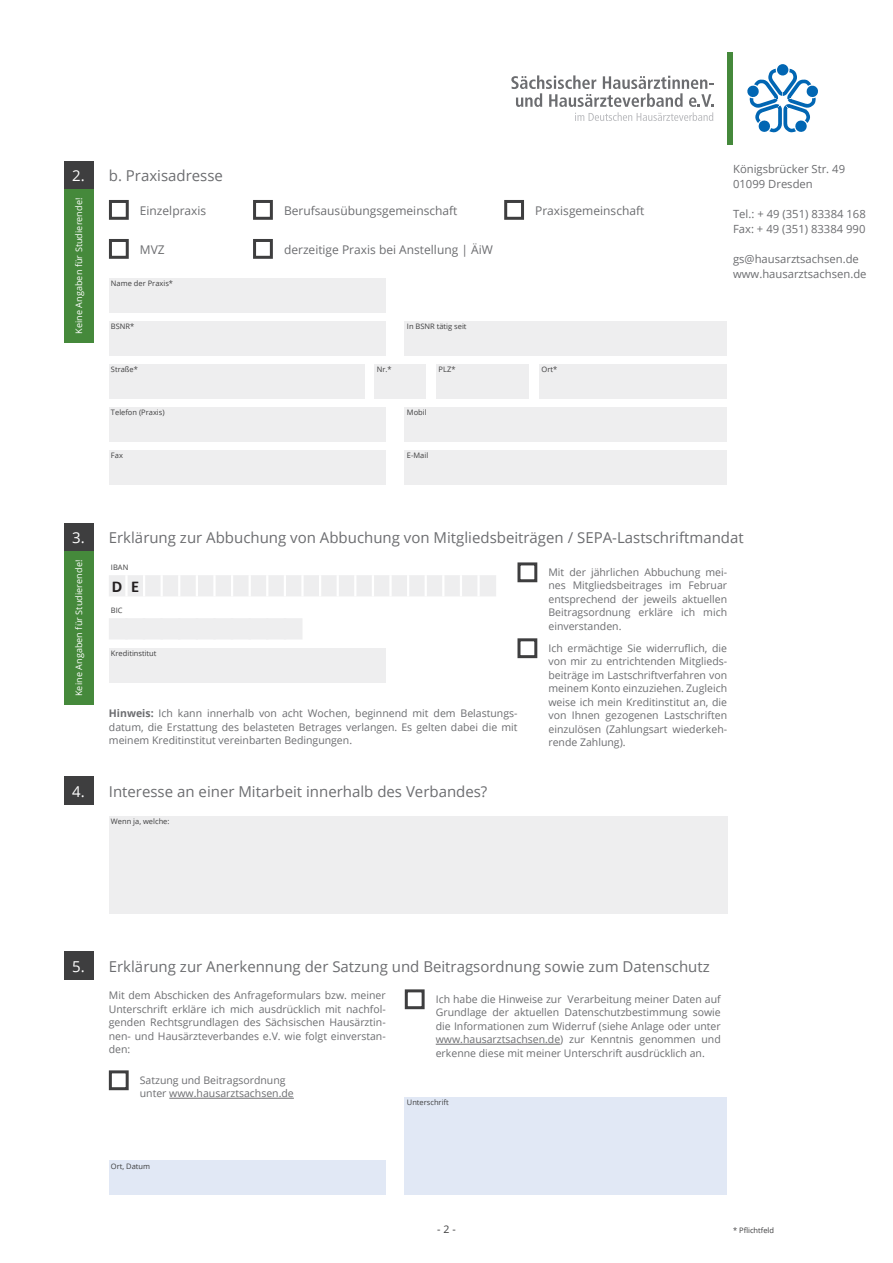
<style>
.page{position:relative;width:893px;height:1263px;background:#fff}
.page>*{position:absolute;margin:0;border:0;box-sizing:border-box;transform-origin:0 0}
.t1{font:700 16.5px "Calibri";color:#231f20}
.t2{font:15px "Open Sans";color:#6c6d70}
.t3{font:15px "Open Sans";color:#fff}
.t4{font:12px "Open Sans";color:#6c6d70}
.t5{font:11.25px/15px "Open Sans";color:#6c6d70}
.t6{font:10.5px/13.5px "Open Sans";color:#6c6d70;text-align:justify}
.t7{font:10.5px "Open Sans";color:#3e3e3f}
.t8{font:9px "Open Sans";letter-spacing:.01em;color:#fff}
.t9{font:7.5px "Open Sans";color:#3e3e3f}
.s1{font-weight:700}
</style>
<div class="page">
<div style="left:64px;top:161px;width:29px;height:28px;background:#3e3e3f"></div>
<div style="left:64px;top:523px;width:29px;height:28px;background:#3e3e3f"></div>
<div style="left:64px;top:952px;width:29px;height:28px;background:#3e3e3f"></div>
<div style="left:64px;top:776px;width:29px;height:29px;background:#3e3e3f"></div>
<div style="left:64px;top:189px;width:29px;height:154px;background:#45893b"></div>
<div style="left:64px;top:551px;width:29px;height:154px;background:#45893b"></div>
<div style="left:109px;top:364px;width:256px;height:34px;background:#eeeeef"></div>
<div style="left:375px;top:364px;width:51px;height:34px;background:#eeeeef"></div>
<div style="left:436px;top:364px;width:93px;height:34px;background:#eeeeef"></div>
<div style="left:539px;top:364px;width:188px;height:34px;background:#eeeeef"></div>
<div style="left:109px;top:407px;width:276px;height:34px;background:#eeeeef"></div>
<div style="left:405px;top:407px;width:322px;height:34px;background:#eeeeef"></div>
<div style="left:109px;top:450px;width:276px;height:34px;background:#eeeeef"></div>
<div style="left:109px;top:200px;width:20px;height:20px;border:3px solid #3e3e3f"></div>
<div style="left:253px;top:200px;width:20px;height:20px;border:3px solid #3e3e3f"></div>
<div style="left:504px;top:200px;width:20px;height:20px;border:3px solid #3e3e3f"></div>
<div style="left:109px;top:239px;width:20px;height:20px;border:3px solid #3e3e3f"></div>
<div style="left:253px;top:239px;width:20px;height:20px;border:3px solid #3e3e3f"></div>
<div style="left:109px;top:278px;width:276px;height:34px;background:#eeeeef"></div>
<div style="left:405px;top:321px;width:322px;height:34px;background:#eeeeef"></div>
<div style="left:109px;top:321px;width:276px;height:34px;background:#eeeeef"></div>
<div style="left:109px;top:648px;width:276px;height:34px;background:#eeeeef"></div>
<div style="left:517px;top:562px;width:20px;height:20px;border:3px solid #3e3e3f"></div>
<div style="left:517px;top:638px;width:20px;height:20px;border:3px solid #3e3e3f"></div>
<hr style="left:169px;top:1098px;width:125px;height:1px;background:#6c6d70">
<div style="left:109px;top:1070px;width:20px;height:20px;border:3px solid #3e3e3f"></div>
<hr style="left:436px;top:1044px;width:124px;height:1px;background:#6c6d70">
<div style="left:405px;top:989px;width:20px;height:20px;border:3px solid #3e3e3f"></div>
<div style="left:109px;top:1161px;width:276px;height:34px;background:#e1e8f5"></div>
<div style="left:405px;top:1097px;width:322px;height:98px;background:#e1e8f5"></div>
<div style="left:109px;top:816px;width:618px;height:97px;background:#eeeeef"></div>
<div style="left:405px;top:450px;width:322px;height:34px;background:#eeeeef"></div>
<div style="left:109px;top:575px;width:387px;height:21px;background:#eeeeef"></div>
<hr style="left:125px;top:575px;width:3px;height:21px;background:#fff">
<hr style="left:143px;top:575px;width:2px;height:21px;background:#fff">
<hr style="left:161px;top:575px;width:2px;height:21px;background:#fff">
<hr style="left:178px;top:575px;width:2px;height:21px;background:#fff">
<hr style="left:196px;top:575px;width:2px;height:21px;background:#fff">
<hr style="left:213px;top:575px;width:3px;height:21px;background:#fff">
<hr style="left:231px;top:575px;width:2px;height:21px;background:#fff">
<hr style="left:249px;top:575px;width:2px;height:21px;background:#fff">
<hr style="left:266px;top:575px;width:2px;height:21px;background:#fff">
<hr style="left:284px;top:575px;width:2px;height:21px;background:#fff">
<hr style="left:301px;top:575px;width:3px;height:21px;background:#fff">
<hr style="left:319px;top:575px;width:2px;height:21px;background:#fff">
<hr style="left:337px;top:575px;width:2px;height:21px;background:#fff">
<hr style="left:354px;top:575px;width:2px;height:21px;background:#fff">
<hr style="left:372px;top:575px;width:2px;height:21px;background:#fff">
<hr style="left:389px;top:575px;width:3px;height:21px;background:#fff">
<hr style="left:407px;top:575px;width:2px;height:21px;background:#fff">
<hr style="left:425px;top:575px;width:2px;height:21px;background:#fff">
<hr style="left:442px;top:575px;width:2px;height:21px;background:#fff">
<hr style="left:460px;top:575px;width:2px;height:21px;background:#fff">
<hr style="left:477px;top:575px;width:3px;height:21px;background:#fff">
<div style="left:109px;top:618px;width:193px;height:21px;background:#eeeeef"></div>
<hr style="left:125px;top:618px;width:3px;height:21px;background:#eeeeef">
<hr style="left:143px;top:618px;width:2px;height:21px;background:#eeeeef">
<hr style="left:161px;top:618px;width:2px;height:21px;background:#eeeeef">
<hr style="left:178px;top:618px;width:2px;height:21px;background:#eeeeef">
<hr style="left:196px;top:618px;width:2px;height:21px;background:#eeeeef">
<hr style="left:213px;top:618px;width:3px;height:21px;background:#eeeeef">
<hr style="left:231px;top:618px;width:2px;height:21px;background:#eeeeef">
<hr style="left:249px;top:618px;width:2px;height:21px;background:#eeeeef">
<hr style="left:266px;top:618px;width:2px;height:21px;background:#eeeeef">
<hr style="left:284px;top:618px;width:2px;height:21px;background:#eeeeef">
<div style="left:727px;top:52px;width:5px;height:92px;background:#45893b"></div>
<div style="left:777px;top:64px;width:11px;height:11px;background:#0166b3;border-radius:50%"></div>
<svg style="left:747px;top:69px;width:71px;height:64px"></svg>
<svg style="left:511px;top:75px;width:202px;height:46px"></svg>
<h2 class="t3" style="left:72px;top:165px;width:14px">2.</h2>
<p class="t8" style="left:73px;top:334px;width:138px;rotate:-90deg">Keine Angaben für Studierende!</p>
<h2 class="t2" style="left:109px;top:165px;width:116px">b. Praxisadresse</h2>
<p class="t4" style="left:140px;top:202px;width:68px">Einzelpraxis</p>
<p class="t4" style="left:284px;top:202px;width:175px">Berufsausübungsgemeinschaft</p>
<p class="t4" style="left:535px;top:202px;width:111px">Praxisgemeinschaft</p>
<p class="t4" style="left:140px;top:241px;width:26px">MVZ</p>
<p class="t4" style="left:284px;top:241px;width:210px">derzeitige Praxis bei Anstellung | ÄiW</p>
<p class="t9" style="left:111px;top:278px;width:64px">Name der Praxis*</p>
<p class="t9" style="left:111px;top:321px;width:25px">BSNR*</p>
<p class="t9" style="left:407px;top:321px;width:61px">In BSNR tätig seit</p>
<p class="t9" style="left:111px;top:364px;width:29px">Straße*</p>
<p class="t9" style="left:377px;top:364px;width:16px">Nr.*</p>
<p class="t9" style="left:439px;top:364px;width:18px">PLZ*</p>
<p class="t9" style="left:542px;top:364px;width:17px">Ort*</p>
<p class="t9" style="left:111px;top:407px;width:55px">Telefon (Praxis)</p>
<p class="t9" style="left:407px;top:407px;width:21px">Mobil</p>
<p class="t9" style="left:111px;top:450px;width:13px">Fax</p>
<p class="t9" style="left:407px;top:450px;width:23px">E-Mail</p>
<p class="t5" style="left:733px;top:161px;width:113px">Königsbrücker Str. 49<br>01099 Dresden</p>
<p class="t5" style="left:733px;top:206px;width:134px">Tel.: + 49 (351) 83384 168<br>Fax: + 49 (351) 83384 990</p>
<p class="t5" style="left:733px;top:251px;width:135px">gs@hausarztsachsen.de www.hausarztsachsen.de</p>
<h2 class="t3" style="left:72px;top:527px;width:14px">3.</h2>
<h2 class="t2" style="left:109px;top:527px;width:636px">Erklärung zur Abbuchung von Abbuchung von Mitgliedsbeiträgen / SEPA-Lastschriftmandat</h2>
<p class="t8" style="left:73px;top:696px;width:138px;rotate:-90deg">Keine Angaben für Studierende!</p>
<p class="t9" style="left:111px;top:562px;width:19px">IBAN</p>
<p class="t9" style="left:111px;top:605px;width:13px">BIC</p>
<h1 class="t1" style="left:112px;top:575px;width:29px">D E</h1>
<p class="t9" style="left:111px;top:648px;width:47px">Kreditinstitut</p>
<p class="t6" style="left:109px;top:706px;width:410px"><span class="s1">Hinweis:</span> Ich kann innerhalb von acht Wochen, beginnend mit dem Belastungs&shy;datum, die Erstattung des belasteten Betrages verlangen. Es gelten dabei die mit meinem Kreditinstitut vereinbarten Bedingungen.</p>
<p class="t6" style="left:548px;top:565px;width:180px">Mit der jährlichen Abbuchung mei&shy;nes Mitgliedsbeitrages im Februar entsprechend der jeweils aktuellen Beitragsordnung erkläre ich mich einverstanden.</p>
<p class="t6" style="left:548px;top:641px;width:180px">Ich ermächtige Sie widerruflich, die von mir zu entrichtenden Mitglieds&shy;beiträge im Lastschriftverfahren von meinem Konto einzuziehen. Zugleich weise ich mein Kreditinstitut an, die von Ihnen gezogenen Lastschriften einzulösen (Zahlungsart wiederkeh&shy;rende Zahlung).</p>
<h2 class="t3" style="left:72px;top:781px;width:14px">4.</h2>
<h2 class="t2" style="left:109px;top:781px;width:380px">Interesse an einer Mitarbeit innerhalb des Verbandes?</h2>
<p class="t9" style="left:111px;top:816px;width:60px">Wenn ja, welche:</p>
<h2 class="t3" style="left:72px;top:956px;width:14px">5.</h2>
<h2 class="t2" style="left:109px;top:956px;width:602px">Erklärung zur Anerkennung der Satzung und Beitragsordnung sowie zum Datenschutz</h2>
<p class="t6" style="left:109px;top:988px;width:278px">Mit dem Abschicken des Anfrageformulars bzw. meiner Unterschrift erkläre ich mich ausdrücklich mit nachfol&shy;genden Rechtsgrundlagen des Sächsischen Hausärztin&shy;nen- und Hausärzteverbandes e.V. wie folgt einverstan&shy;den:</p>
<p class="t6" style="left:140px;top:1073px;width:156px">Satzung und Beitragsordnung unter www.hausarztsachsen.de</p>
<p class="t6" style="left:436px;top:992px;width:286px">Ich habe die Hinweise zur Verarbeitung meiner Daten auf Grundlage der aktuellen Datenschutzbestimmung sowie die Informationen zum Widerruf (siehe Anlage oder unter www.hausarztsachsen.de) zur Kenntnis genommen und erkenne diese mit meiner Unterschrift ausdrücklich an.</p>
<p class="t9" style="left:407px;top:1097px;width:43px">Unterschrift</p>
<p class="t9" style="left:111px;top:1161px;width:41px">Ort, Datum</p>
<p class="t7" style="left:437px;top:1222px;width:20px">- 2 -</p>
<p class="t9" style="left:733px;top:1225px;width:43px">* Pflichtfeld</p>
</div>
